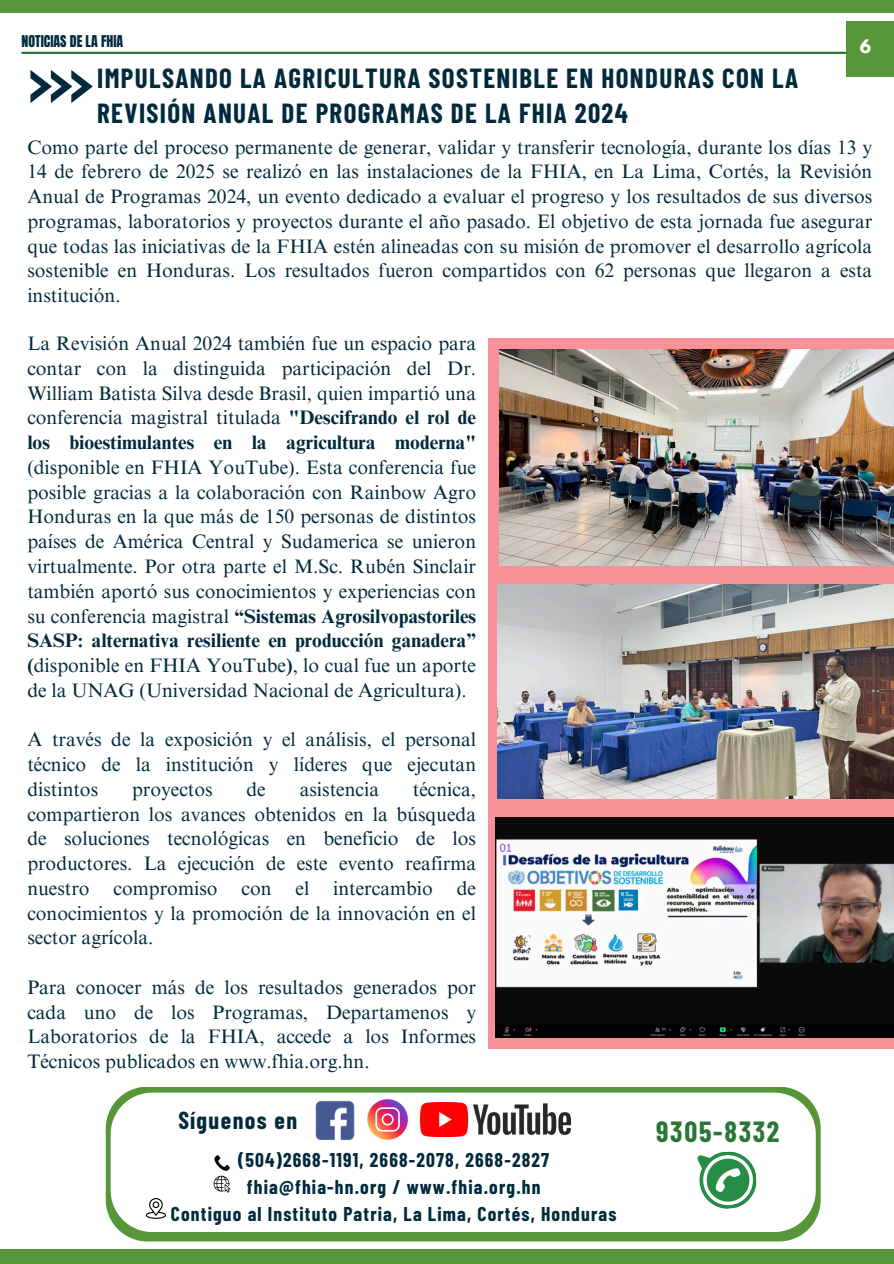
<style>
.page{position:relative;width:894px;height:1264px;background:#fff}
.page>*{position:absolute;margin:0;border:0;box-sizing:border-box;transform-origin:0 0}
.t1{font:700 28.5px "Barlow Condensed";letter-spacing:.06em;color:#297636}
.t2{font:700 27px/34.8px "Barlow Condensed";letter-spacing:.05em;color:#022a3d}
.t3{font:700 24px "Barlow Condensed";letter-spacing:.06em;color:#022a3d}
.t4{font:19.5px/24.8px "Times NRMT Pro";color:#022a3d;text-align:justify}
.t5{font:700 19.5px/27px "Barlow Condensed";letter-spacing:.06em;color:#022a3d;text-align:center}
.t6{font:700 16.5px "League Spartan";color:#fff}
.t7{font:13.8px "Anton";color:#022a3d}
.s1{font-weight:700}
</style>
<div class="page">
<div style="left:0;top:0;width:893px;height:12px;background:#569639"></div>
<div style="left:0;top:1249px;width:893px;height:14px;background:#569639"></div>
<div style="left:846px;top:22px;width:47px;height:55px;background:#569639"></div>
<hr style="left:22px;top:52px;width:824px;height:2px;background:#297636">
<svg style="left:30px;top:70px;width:63px;height:33px"></svg>
<svg style="left:106px;top:1087px;width:714px;height:154px;background:#6ea556"></svg>
<svg style="left:111px;top:1092px;width:704px;height:139px"></svg>
<img style="left:305px;top:1090px;width:59px;height:60px">
<img style="left:420px;top:1102px;width:150px;height:34px">
<svg style="left:213px;top:1154px;width:17px;height:38px"></svg>
<svg style="left:146px;top:1197px;width:20px;height:21px"></svg>
<svg style="left:367px;top:1099px;width:41px;height:40px"></svg>
<svg style="left:696px;top:1149px;width:62px;height:61px"></svg>
<div style="left:488px;top:338px;width:405px;height:710px;background:#f69297"></div>
<img style="left:499px;top:349px;width:394px;height:216px">
<img style="left:497px;top:584px;width:396px;height:214px">
<img style="left:495px;top:817px;width:398px;height:220px">
<p class="t7" style="left:22px;top:32px;width:103px">NOTICIAS DE LA FHIA</p>
<h1 class="t2" style="left:97px;top:60px;width:702px">IMPULSANDO LA AGRICULTURA SOSTENIBLE EN HONDURAS CON LA<br>REVISIÓN ANUAL DE PROGRAMAS DE LA FHIA 2024</h1>
<p class="t4" style="left:27px;top:137px;width:846px">Como parte del proceso permanente de generar, validar y transferir tecnología, durante los días 13 y 14 de febrero de 2025 se realizó en las instalaciones de la FHIA, en La Lima, Cortés, la Revisión Anual de Programas 2024, un evento dedicado a evaluar el progreso y los resultados de sus diversos programas, laboratorios y proyectos durante el año pasado. El objetivo de esta jornada fue asegurar que todas las iniciativas de la FHIA estén alineadas con su misión de promover el desarrollo agrícola sostenible en Honduras. Los resultados fueron compartidos con 62 personas que llegaron a esta institución.</p>
<h5 class="t4" style="left:27px;top:333px;width:450px">La Revisión Anual 2024 también fue un espacio para contar con la distinguida participación del Dr.<br>William Batista Silva desde Brasil, quien impartió una conferencia magistral titulada <span class="s1">"Descifrando el rol de los bioestimulantes en la agricultura moderna" </span>(disponible en FHIA YouTube). Esta conferencia fue posible gracias a la colaboración con Rainbow Agro Honduras en la que más de 150 personas de distintos países de América Central y Sudamerica se unieron virtualmente. Por otra parte el M.Sc. Rubén Sinclair también aportó sus conocimientos y experiencias con su conferencia magistral <span class="s1">“Sistemas Agrosilvopastoriles SASP: alternativa resiliente en producción ganadera” (</span>disponible en FHIA YouTube<span class="s1">)</span>, lo cual fue un aporte de la UNAG (Universidad Nacional de Agricultura).</h5>
<h5 class="t4" style="left:27px;top:729px;width:450px">A través de la exposición y el análisis, el personal técnico de la institución y líderes que ejecutan distintos</h5>
<p class="t6" style="left:859px;top:38px;width:13px">6</p>
<h5 class="t4" style="left:27px;top:779px;width:450px;text-indent:385px">técnica, compartieron los avances obtenidos en la búsqueda de soluciones tecnológicas en beneficio de los productores. La ejecución de este evento reafirma nuestro compromiso con el intercambio de conocimientos y la promoción de la innovación en el sector agrícola.</h5>
<h5 class="t4" style="left:27px;top:977px;width:450px">Para conocer más de los resultados generados por cada uno de los Programas, Departamenos y Laboratorios de la FHIA, accede a los Informes Técnicos publicados en www.fhia.org.hn.</h5>
<h5 class="t3" style="left:178px;top:1104px;width:120px">Síguenos en</h5>
<p class="t1" style="left:656px;top:1113px;width:125px">9305-8332</p>
<h5 class="t4" style="left:132px;top:779px;width:82px">proyectos</h5>
<h5 class="t4" style="left:246px;top:779px;width:21px">de</h5>
<h5 class="t4" style="left:299px;top:779px;width:81px">asistencia</h5>
<p class="t5" style="left:171px;top:1145px;width:447px">(504)2668-1191, 2668-2078, 2668-2827 fhia@fhia-hn.org / www.fhia.org.hn<br>Contiguo al Instituto Patria, La Lima, Cortés, Honduras</p>
</div>
